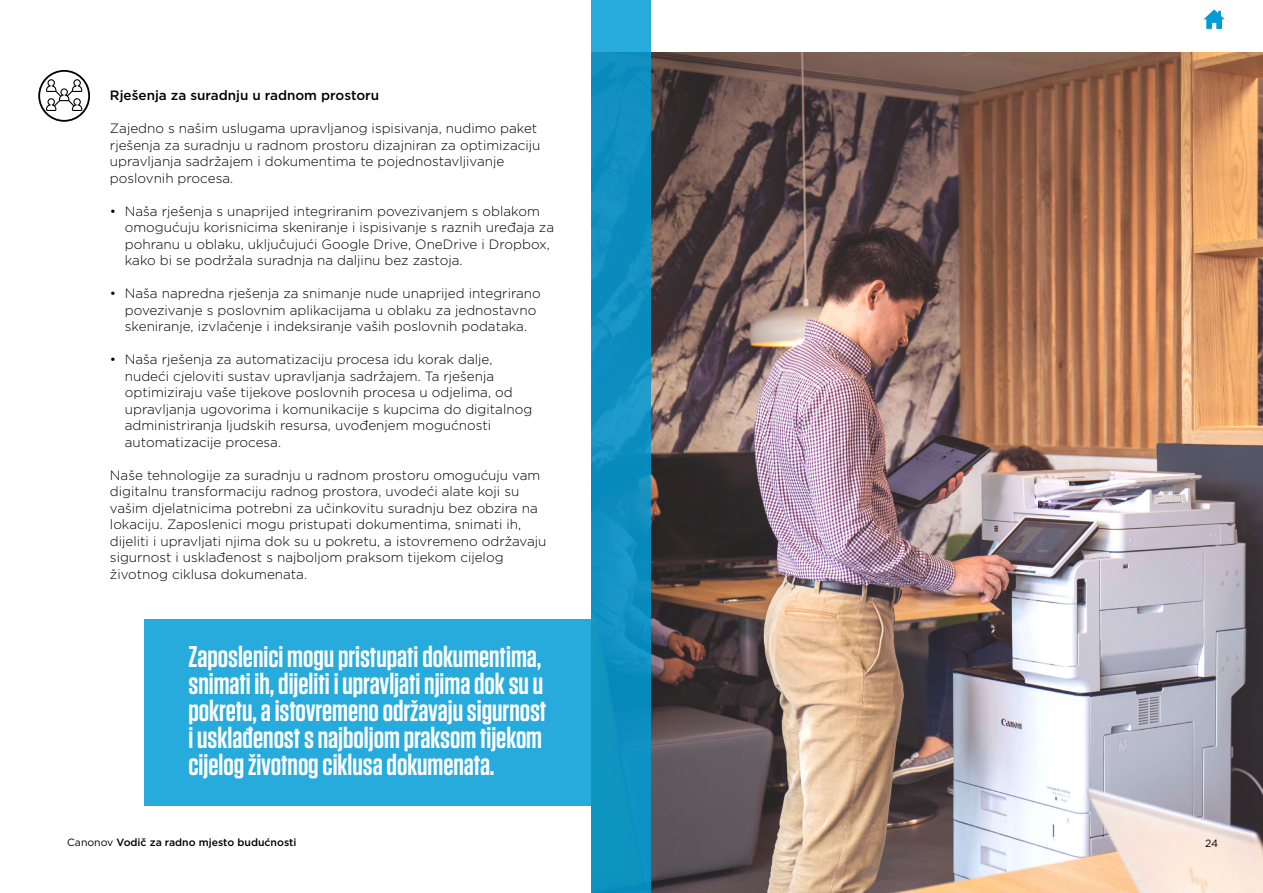
<style>
.page{position:relative;width:1263px;height:893px;background:#fff}
.page>*{position:absolute;margin:0;border:0;box-sizing:border-box;transform-origin:0 0}
.t1{font:600 30px/27px "Tungsten";color:#fff}
.t2{font:300 13.5px/16.5px "Gotham";color:#000}
.t3{font:500 13.5px "Gotham";color:#000}
.t4{font:500 10.5px "Gotham";color:#000}
.t5{font:10.5px "Gotham";color:#000}
.s1{font-weight:400}
</style>
<div class="page">
<img style="left:650px;top:52px;width:613px;height:841px">
<div style="left:145px;top:619px;width:446px;height:186px;background:#27abdd"></div>
<svg style="left:1203px;top:9px;width:22px;height:20px"></svg>
<svg style="left:591px;top:0;width:59px;height:893px;background:#1091c2"></svg>
<svg style="left:38px;top:70px;width:52px;height:52px"></svg>
<p class="t3" style="left:110px;top:87px;width:271px">Rješenja za suradnju u radnom prostoru</p>
<p class="t2" style="left:110px;top:120px;width:432px">Zajedno s našim uslugama upravljanog ispisivanja, nudimo paket rješenja za suradnju u radnom prostoru dizajniran za optimizaciju upravljanja sadržajem i dokumentima te pojednostavljivanje poslovnih procesa.</p>
<p class="t2" style="left:125px;top:203px;width:431px;text-indent:-15px">• Naša rješenja s unaprijed integriranim povezivanjem s oblakom omogućuju korisnicima skeniranje i ispisivanje s raznih uređaja za pohranu u oblaku, uključujući Google Drive, OneDrive i Dropbox, kako bi se podržala suradnja na daljinu bez zastoja.</p>
<p class="t2" style="left:125px;top:285px;width:417px;text-indent:-15px">• Naša napredna rješenja za snimanje nude unaprijed integrirano povezivanje s poslovnim aplikacijama u oblaku za jednostavno skeniranje, izvlačenje i indeksiranje vaših poslovnih podataka.</p>
<p class="t2" style="left:125px;top:351px;width:409px;text-indent:-15px">• Naša rješenja za automatizaciju procesa idu korak dalje, nudeći cjeloviti sustav upravljanja sadržajem. Ta rješenja optimiziraju vaše tijekove poslovnih procesa u odjelima, od upravljanja ugovorima i komunikacije s kupcima do digitalnog administriranja ljudskih resursa, uvođenjem mogućnosti automatizacije procesa.</p>
<p class="t2" style="left:110px;top:466px;width:438px">Naše tehnologije za suradnju u radnom prostoru omogućuju vam digitalnu transformaciju radnog prostora, uvodeći alate koji su vašim djelatnicima potrebni za učinkovitu suradnju bez obzira na lokaciju. Zaposlenici mogu pristupati dokumentima, snimati ih, dijeliti i upravljati njima dok su u pokretu, a istovremeno održavaju sigurnost i usklađenost s najboljom praksom tijekom cijelog životnog ciklusa dokumenata.</p>
<h1 class="t1" style="left:188px;top:643px;width:359px">Zaposlenici mogu pristupati dokumentima, snimati ih, dijeliti i upravljati njima dok su u pokretu, a istovremeno održavaju sigurnost i usklađenost s najboljom praksom tijekom cijelog životnog ciklusa dokumenata.</h1>
<p class="t4" style="left:67px;top:835px;width:231px"><span class="s1">Canonov</span> Vodič za radno mjesto budućnosti</p>
<p class="t5" style="left:1205px;top:836px;width:15px">24</p>
</div>
